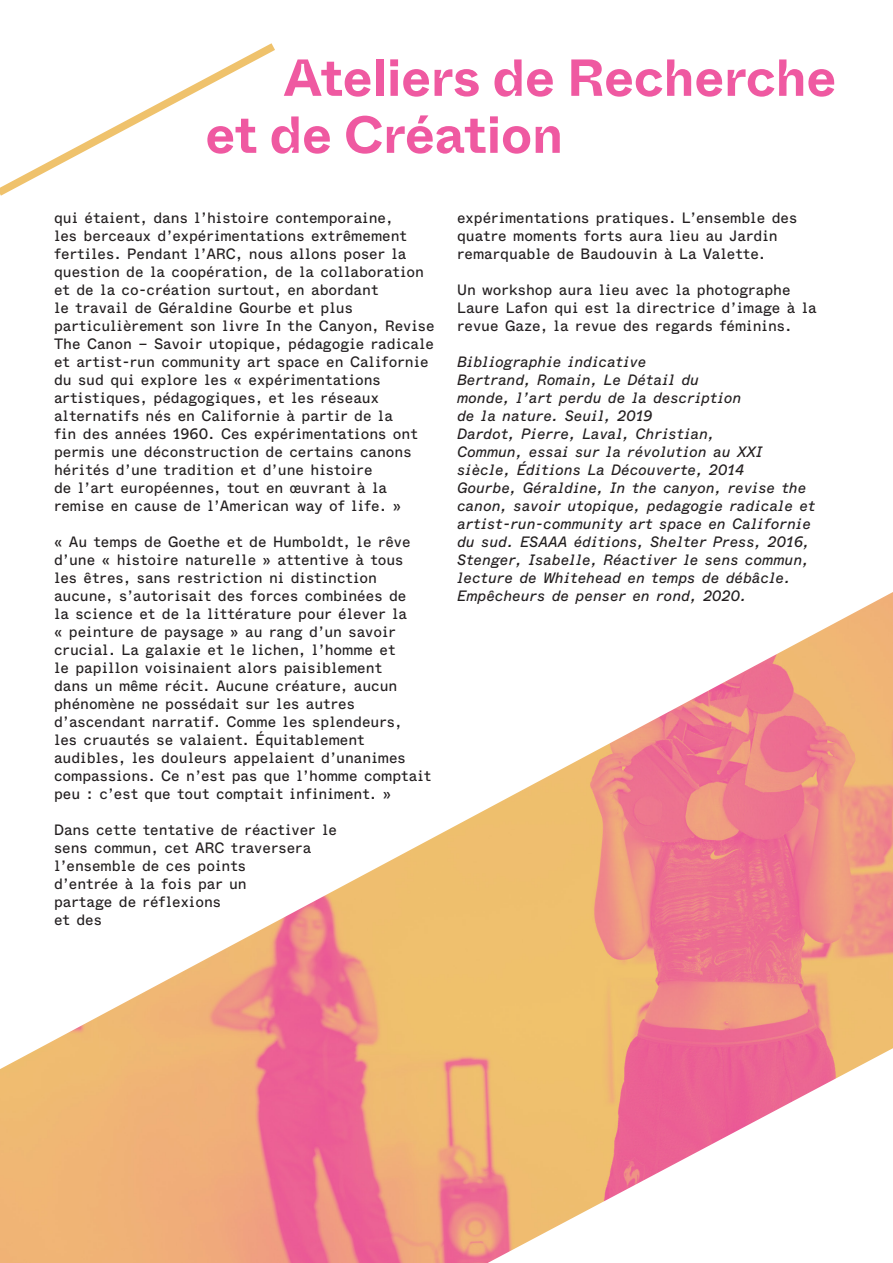
<style>
.page{position:relative;width:893px;height:1263px;background:#fff}
.page>*{position:absolute;margin:0;border:0;box-sizing:border-box;transform-origin:0 0}
.t1{font:700 51.9px/57px "ABC Whyte Inktrap";color:#ef59a1}
.t2{font:15px/18px "ABC Whyte Semi Mono Regular";color:#231f20}
.t3{font:italic 15px/18px "ABC Whyte Semi Mono Regular";color:#231f20}
</style>
<div class="page">
<svg style="left:0;top:43px;width:275px;height:153px"></svg>
<img style="left:0;top:592px;width:893px;height:671px">
<p class="t1" style="left:206px;top:50px;width:632px;text-indent:78px">Ateliers de Recherche et de Création</p>
<p class="t2" style="left:54px;top:209px;width:382px">qui étaient, dans l’histoire contemporaine,<br>les berceaux d’expérimentations extrêmement fertiles. Pendant l’ARC, nous allons poser la question de la coopération, de la collaboration et de la co-création surtout, en abordant<br>le travail de Géraldine Gourbe et plus particulièrement son livre In the Canyon, Revise The Canon – Savoir utopique, pédagogie radicale et artist-run community art space en Californie du sud qui explore les « expérimentations artistiques, pédagogiques, et les réseaux alternatifs nés en Californie à partir de la<br>fin des années 1960. Ces expérimentations ont permis une déconstruction de certains canons hérités d’une tradition et d’une histoire<br>de l’art européennes, tout en œuvrant à la remise en cause de l’American way of life. »</p>
<p class="t2" style="left:54px;top:533px;width:379px">« Au temps de Goethe et de Humboldt, le rêve d’une « histoire naturelle » attentive à tous<br>les êtres, sans restriction ni distinction aucune, s’autorisait des forces combinées de<br>la science et de la littérature pour élever la<br>« peinture de paysage » au rang d’un savoir crucial. La galaxie et le lichen, l’homme et<br>le papillon voisinaient alors paisiblement<br>dans un même récit. Aucune créature, aucun phénomène ne possédait sur les autres d’ascendant narratif. Comme les splendeurs,<br>les cruautés se valaient. Équitablement audibles, les douleurs appelaient d’unanimes compassions. Ce n’est pas que l’homme comptait peu : c’est que tout comptait infiniment. »</p>
<p class="t2" style="left:54px;top:821px;width:284px">Dans cette tentative de réactiver le sens commun, cet ARC traversera l’ensemble de ces points<br>d’entrée à la fois par un<br>partage de réflexions</p>
<p class="t2" style="left:54px;top:911px;width:50px">et des</p>
<p class="t2" style="left:457px;top:209px;width:342px">expérimentations pratiques. L’ensemble des quatre moments forts aura lieu au Jardin remarquable de Baudouvin à La Valette.</p>
<p class="t2" style="left:457px;top:281px;width:361px">Un workshop aura lieu avec la photographe<br>Laure Lafon qui est la directrice d’image à la revue Gaze, la revue des regards féminins.</p>
<p class="t3" style="left:457px;top:353px;width:191px">Bibliographie indicative</p>
<p class="t3" style="left:457px;top:371px;width:286px">Bertrand, Romain, Le Détail du monde, l’art perdu de la description de la nature. Seuil, 2019</p>
<p class="t3" style="left:457px;top:425px;width:307px">Dardot, Pierre, Laval, Christian,<br>Commun, essai sur la révolution au XXI siècle, Éditions La Découverte, 2014</p>
<p class="t3" style="left:457px;top:479px;width:360px">Gourbe, Géraldine, In the canyon, revise the canon, savoir utopique, pedagogie radicale et artist-run-community art space en Californie du sud. ESAAA éditions, Shelter Press, 2016,</p>
<p class="t3" style="left:457px;top:551px;width:353px">Stenger, Isabelle, Réactiver le sens commun, lecture de Whitehead en temps de débâcle.<br>Empêcheurs de penser en rond, 2020.</p>
</div>
